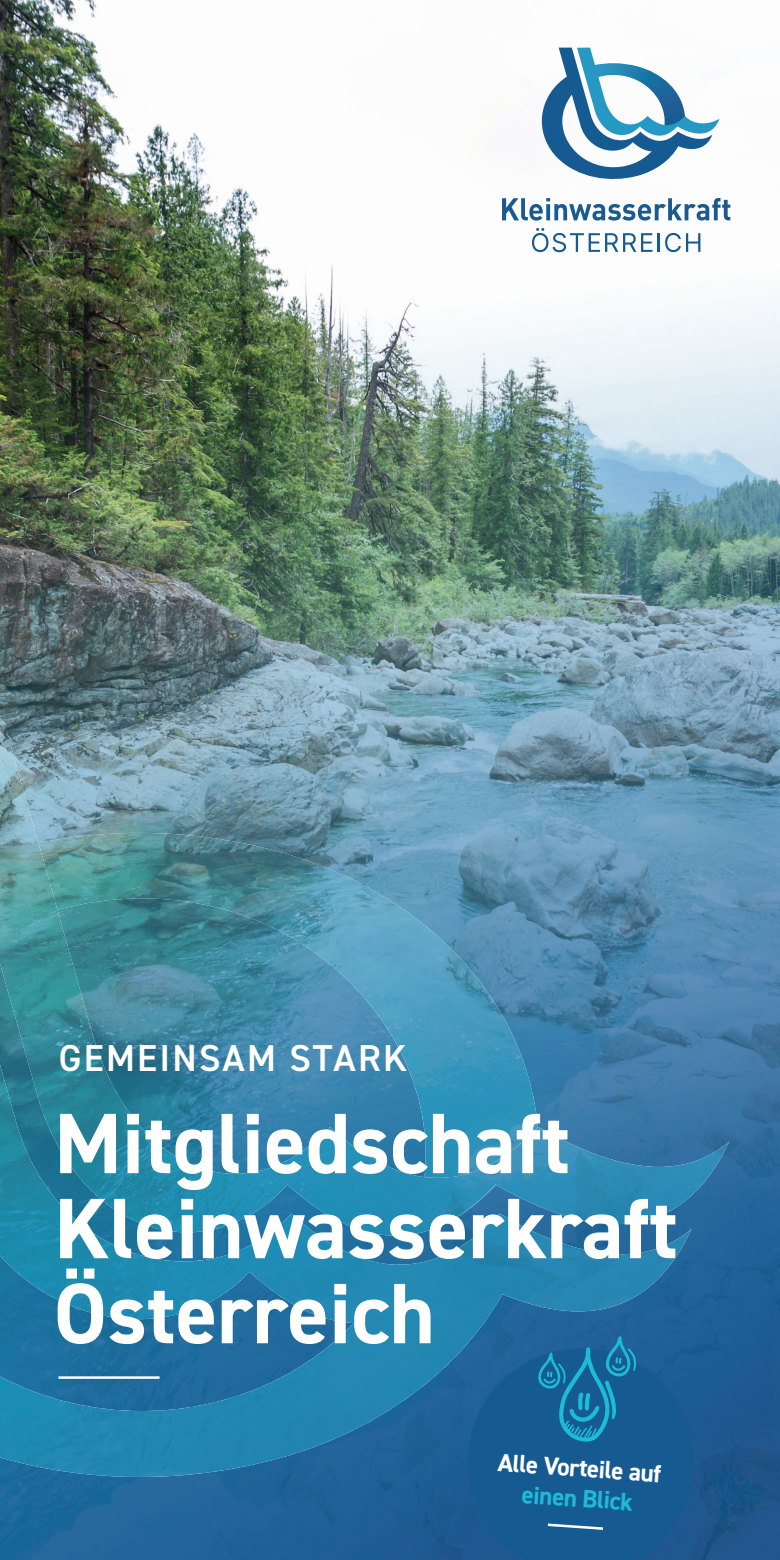
<style>
.page{position:relative;width:780px;height:1560px;background:#fff}
.page>*{position:absolute;margin:0;border:0;box-sizing:border-box;transform-origin:0 0}
.t1{font:700 86px/85px "DIN2014";color:#fff}
.t2{font:600 37.5px "DIN2014";letter-spacing:.06em;color:#fff}
.t3{font:700 25.25px "DIN2014";color:#fff}
.t4{font:700 25.25px "DIN2014";color:#1cbbd8}
</style>
<div class="page">
<img style="left:0;top:0;width:780px;height:1559px">
<img style="left:81px;top:832px;width:327px;height:80px">
<img style="left:232px;top:911px;width:256px;height:81px">
<img style="left:359px;top:991px;width:168px;height:81px">
<img style="left:409px;top:1071px;width:129px;height:95px">
<img style="left:0;top:746px;width:81px;height:318px">
<img style="left:80px;top:990px;width:82px;height:237px">
<img style="left:161px;top:1126px;width:244px;height:109px">
<img style="left:485px;top:1126px;width:244px;height:97px">
<img style="left:404px;top:1166px;width:82px;height:68px">
<img style="left:0;top:1064px;width:87px;height:409px">
<img style="left:86px;top:1227px;width:87px;height:249px">
<img style="left:259px;top:1213px;width:87px;height:249px">
<img style="left:432px;top:1213px;width:259px;height:99px">
<img style="left:172px;top:1239px;width:88px;height:236px">
<img style="left:345px;top:1251px;width:88px;height:182px">
<img style="left:432px;top:1311px;width:59px;height:67px">
<svg style="left:532px;top:228px;width:127px;height:24px"></svg>
<svg style="left:665px;top:233px;width:15px;height:19px"></svg>
<svg style="left:686px;top:233px;width:14px;height:19px"></svg>
<svg style="left:502px;top:198px;width:228px;height:22px"></svg>
<svg style="left:541px;top:48px;width:178px;height:135px"></svg>
<hr style="left:58px;top:1376px;width:101px;height:2px;background:#fff">
<svg style="left:464px;top:1343px;width:233px;height:216px;background:#175a91"></svg>
<svg style="left:545px;top:1521px;width:60px;height:9px"></svg>
<svg style="left:537px;top:1335px;width:99px;height:106px;background:#176ea0"></svg>
<p class="t2" style="left:59px;top:1033px;width:350px">GEMEINSAM STARK</p>
<p class="t1" style="left:54px;top:1099px;width:625px">Mitgliedschaft<br>Kleinwasserkraft<br>Österreich</p>
<p class="t3" style="left:499px;top:1444px;width:165px;rotate:4deg">Alle Vorteile auf</p>
<p class="t4" style="left:523px;top:1476px;width:113px;rotate:4deg">einen Blick</p>
</div>
